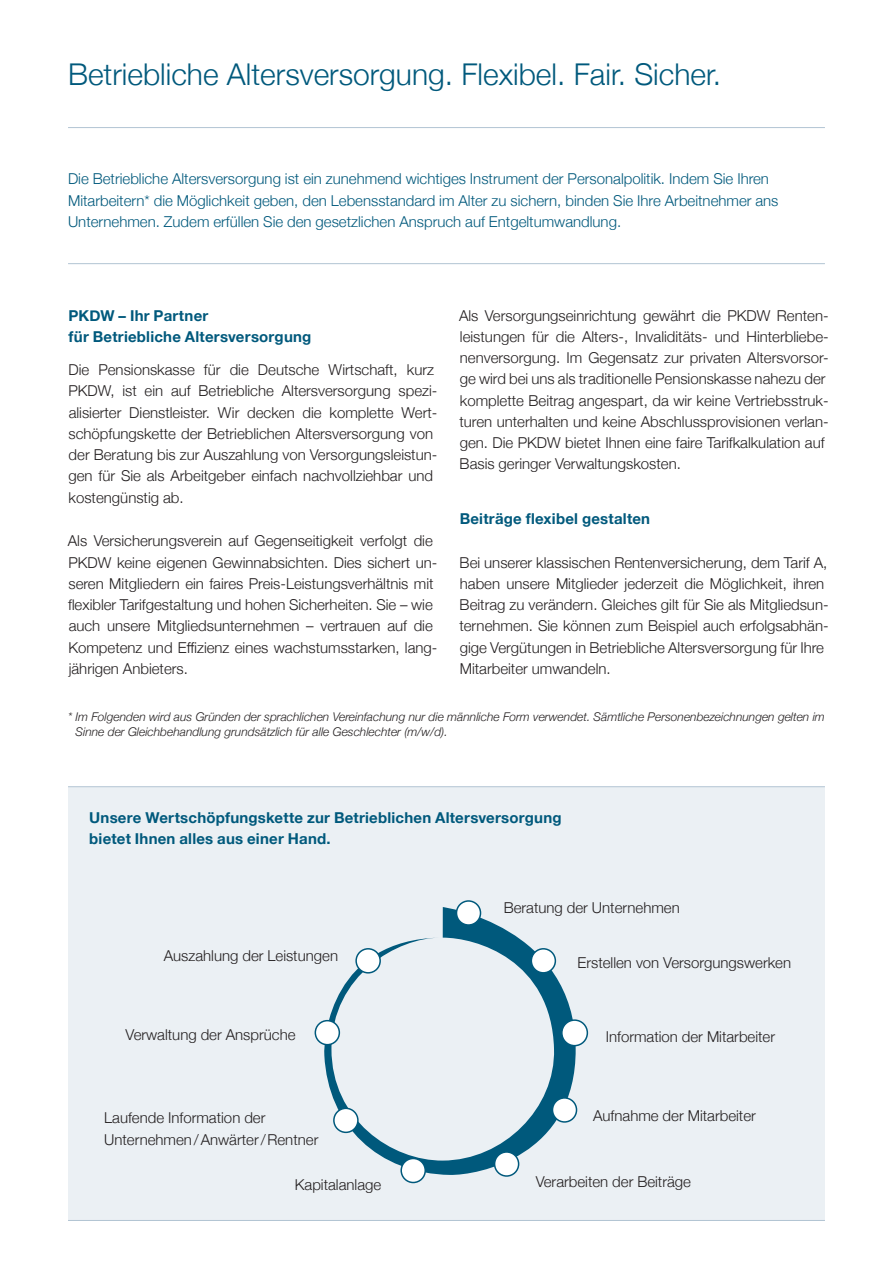
<style>
.page{position:relative;width:893px;height:1263px;background:#fff}
.page>*{position:absolute;margin:0;border:0;box-sizing:border-box;transform-origin:0 0}
.t1{font:300 30px "Helvetica Neue";color:#00597c}
.t2{font:300 15px/21.3px "Helvetica Neue";color:#231f20}
.t3{font:300 15px/21.3px "Helvetica Neue";color:#00597c}
.t4{font:700 15px/21.3px "Helvetica Neue";letter-spacing:.015em;color:#00597c}
.t5{font:italic 300 12px/14.9px "Helvetica Neue";color:#231f20}
</style>
<div class="page">
<div style="left:68px;top:787px;width:757px;height:433px;background:#ebf0f4"></div>
<hr style="left:68px;top:1220px;width:757px;height:1px;background:#b2c4d3">
<hr style="left:68px;top:786px;width:757px;height:1px;background:#b2c4d3">
<hr style="left:68px;top:263px;width:757px;height:1px;background:#b2c4d3">
<svg style="left:323px;top:907px;width:253px;height:268px"></svg>
<div style="left:456px;top:901px;width:24px;height:24px;background:#fff;border-radius:50%"></div>
<div style="left:456px;top:900px;width:25px;height:26px;border:2px solid #00597c;border-radius:50%"></div>
<div style="left:531px;top:949px;width:24px;height:24px;background:#fff;border-radius:50%"></div>
<div style="left:531px;top:948px;width:25px;height:25px;border:2px solid #00597c;border-radius:50%"></div>
<div style="left:562px;top:1020px;width:25px;height:26px;background:#fff;border-radius:50%"></div>
<div style="left:561px;top:1019px;width:27px;height:27px;border:2px solid #00597c;border-radius:50%"></div>
<div style="left:552px;top:1098px;width:24px;height:24px;background:#fff;border-radius:50%"></div>
<div style="left:552px;top:1097px;width:25px;height:26px;border:2px solid #00597c;border-radius:50%"></div>
<div style="left:401px;top:1158px;width:24px;height:24px;background:#fff;border-radius:50%"></div>
<div style="left:400px;top:1158px;width:26px;height:25px;border:2px solid #00597c;border-radius:50%"></div>
<div style="left:334px;top:1108px;width:24px;height:24px;background:#fff;border-radius:50%"></div>
<div style="left:333px;top:1107px;width:26px;height:26px;border:2px solid #00597c;border-radius:50%"></div>
<div style="left:315px;top:1021px;width:24px;height:24px;background:#fff;border-radius:50%"></div>
<div style="left:315px;top:1020px;width:25px;height:25px;border:2px solid #00597c;border-radius:50%"></div>
<div style="left:356px;top:949px;width:24px;height:24px;background:#fff;border-radius:50%"></div>
<div style="left:355px;top:948px;width:26px;height:25px;border:2px solid #00597c;border-radius:50%"></div>
<div style="left:495px;top:1152px;width:24px;height:24px;background:#fff;border-radius:50%"></div>
<div style="left:494px;top:1151px;width:25px;height:26px;border:2px solid #00597c;border-radius:50%"></div>
<hr style="left:68px;top:127px;width:757px;height:1px;background:#b2c4d3">
<h1 class="t1" style="left:68px;top:50px;width:655px">Betriebliche Altersversorgung. Flexibel. Fair. Sicher.</h1>
<p class="t3" style="left:68px;top:167px;width:712px">Die Betriebliche Altersversorgung ist ein zunehmend wichtiges Instrument der Personalpolitik. Indem Sie Ihren<br>Mitarbeitern* die Möglichkeit geben, den Lebensstandard im Alter zu sichern, binden Sie Ihre Arbeitnehmer ans<br>Unternehmen. Zudem erfüllen Sie den gesetzlichen Anspruch auf Entgeltumwandlung.</p>
<p class="t4" style="left:68px;top:305px;width:244px">PKDW – Ihr Partner<br>für Betriebliche Altersversorgung</p>
<p class="t2" style="left:68px;top:358px;width:370px">Die Pensionskasse für die Deutsche Wirtschaft, kurz PKDW, ist ein auf Betriebliche Altersversorgung spezi&shy;alisierter Dienstleister. Wir decken die komplette Wert&shy;schöpfungskette der Betrieblichen Altersversorgung von der Beratung bis zur Auszahlung von Versorgungsleistun&shy;gen für Sie als Arbeitgeber einfach nachvollziehbar und kostengünstig ab.</p>
<p class="t2" style="left:68px;top:529px;width:371px">Als Versicherungsverein auf Gegenseitigkeit verfolgt die PKDW keine eigenen Gewinnabsichten. Dies sichert un&shy;seren Mitgliedern ein faires Preis-Leistungsverhältnis mit flexibler Tarifgestaltung und hohen Sicherheiten. Sie – wie auch unsere Mitgliedsunternehmen – vertrauen auf die Kompetenz und Effizienz eines wachstumsstarken, lang&shy;jährigen Anbieters.</p>
<p class="t2" style="left:459px;top:303px;width:371px">Als Versorgungseinrichtung gewährt die PKDW Renten&shy;leistungen für die Alters-, Invaliditäts- und Hinterbliebe&shy;nenversorgung. Im Gegensatz zur privaten Altersvorsor&shy;ge wird bei uns als traditionelle Pensionskasse nahezu der komplette Beitrag angespart, da wir keine Vertriebsstruk&shy;turen unterhalten und keine Abschlussprovisionen verlan&shy;gen. Die PKDW bietet Ihnen eine faire Tarifkalkulation auf Basis geringer Verwaltungskosten.</p>
<p class="t4" style="left:460px;top:508px;width:192px">Beiträge flexibel gestalten</p>
<p class="t2" style="left:459px;top:550px;width:371px">Bei unserer klassischen Rentenversicherung, dem Tarif A, haben unsere Mitglieder jederzeit die Möglichkeit, ihren Beitrag zu verändern. Gleiches gilt für Sie als Mitgliedsun&shy;ternehmen. Sie können zum Beispiel auch erfolgsabhän&shy;gige Vergütungen in Betriebliche Altersversorgung für Ihre Mitarbeiter umwandeln.</p>
<p class="t5" style="left:76px;top:709px;width:751px;text-indent:-8px">* Im Folgenden wird aus Gründen der sprachlichen Vereinfachung nur die männliche Form verwendet. Sämtliche Personenbezeichnungen gelten im<br>Sinne der Gleichbehandlung grundsätzlich für alle Geschlechter (m/w/d).</p>
<p class="t4" style="left:89px;top:807px;width:474px">Unsere Wertschöpfungskette zur Betrieblichen Altersversorgung bietet Ihnen alles aus einer Hand.</p>
<p class="t2" style="left:164px;top:944px;width:176px">Auszahlung der Leistungen</p>
<p class="t2" style="left:126px;top:1023px;width:171px">Verwaltung der Ansprüche</p>
<p class="t2" style="left:504px;top:896px;width:178px">Beratung der Unternehmen</p>
<p class="t2" style="left:578px;top:951px;width:215px">Erstellen von Versorgungswerken</p>
<p class="t2" style="left:606px;top:1025px;width:171px">Information der Mitarbeiter</p>
<p class="t2" style="left:593px;top:1103px;width:164px">Aufnahme der Mitarbeiter</p>
<p class="t2" style="left:104px;top:1106px;width:216px">Laufende Information der<br>Unternehmen/Anwärter/Rentner</p>
<p class="t2" style="left:295px;top:1173px;width:88px">Kapitalanlage</p>
<p class="t2" style="left:536px;top:1170px;width:157px">Verarbeiten der Beiträge</p>
</div>
